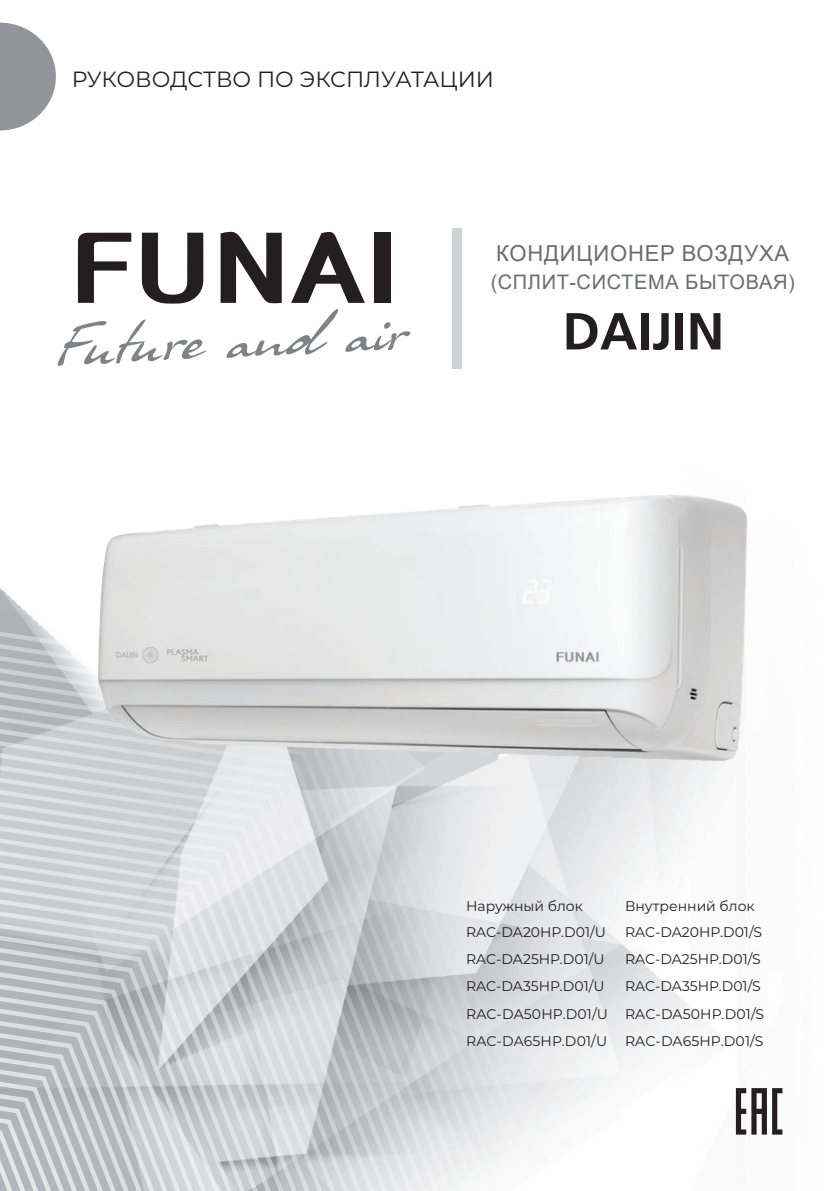
<style>
.page{position:relative;width:840px;height:1191px;background:#fff}
.page>*{position:absolute;margin:0;border:0;box-sizing:border-box;transform-origin:0 0}
.t1{font:700 52px "AG Foreigner Light C";color:#231f20}
.t2{font:22px "Montserrat";color:#231f20}
.t3{font:22px "Arial";letter-spacing:.035em;color:#6c6d70}
.t4{font:20px "Arial";letter-spacing:.035em;color:#6c6d70}
.t5{font:14px/27.2px "Montserrat";color:#231f20}
</style>
<div class="page">
<img style="left:600px;top:796px;width:183px;height:339px">
<svg style="left:0;top:588px;width:600px;height:603px"></svg>
<div style="left:451px;top:229px;width:10px;height:140px;background:#d1d2d4"></div>
<svg style="left:751px;top:1088px;width:31px;height:46px"></svg>
<svg style="left:735px;top:1088px;width:10px;height:46px"></svg>
<svg style="left:0;top:23px;width:56px;height:107px"></svg>
<svg style="left:226px;top:309px;width:112px;height:49px"></svg>
<svg style="left:345px;top:322px;width:65px;height:30px"></svg>
<svg style="left:58px;top:319px;width:148px;height:47px"></svg>
<svg style="left:220px;top:231px;width:61px;height:72px"></svg>
<svg style="left:78px;top:233px;width:53px;height:70px"></svg>
<div style="left:374px;top:233px;width:16px;height:70px;background:#231f20"></div>
<svg style="left:142px;top:233px;width:61px;height:71px"></svg>
<svg style="left:291px;top:231px;width:73px;height:72px"></svg>
<img style="left:80px;top:495px;width:668px;height:301px">
<h2 class="t2" style="left:72px;top:64px;width:423px">РУКОВОДСТВО ПО ЭКСПЛУАТАЦИИ</h2>
<h2 class="t3" style="left:496px;top:238px;width:294px">КОНДИЦИОНЕР ВОЗДУХА</h2>
<h3 class="t4" style="left:490px;top:268px;width:305px">(СПЛИТ-СИСТЕМА БЫТОВАЯ)</h3>
<h1 class="t1" style="left:562px;top:303px;width:163px">DAIJIN</h1>
<p class="t5" style="left:466px;top:892px;width:118px">Наружный блок</p>
<p class="t5" style="left:624px;top:892px;width:131px">Внутренний блок</p>
<p class="t5" style="left:466px;top:918px;width:141px">RAC-DA20HP.D01/U</p>
<p class="t5" style="left:624px;top:918px;width:138px">RAC-DA20HP.D01/S</p>
<p class="t5" style="left:466px;top:945px;width:140px">RAC-DA25HP.D01/U</p>
<p class="t5" style="left:624px;top:945px;width:137px">RAC-DA25HP.D01/S</p>
<p class="t5" style="left:466px;top:972px;width:140px">RAC-DA35HP.D01/U</p>
<p class="t5" style="left:466px;top:972px;width:299px;text-indent:159px">RAC-DA35HP.D01/S<br>RAC-DA50HP.D01/U RAC-DA50HP.D01/S<br>RAC-DA65HP.D01/U</p>
<p class="t5" style="left:624px;top:1026px;width:140px">RAC-DA65HP.D01/S</p>
</div>
